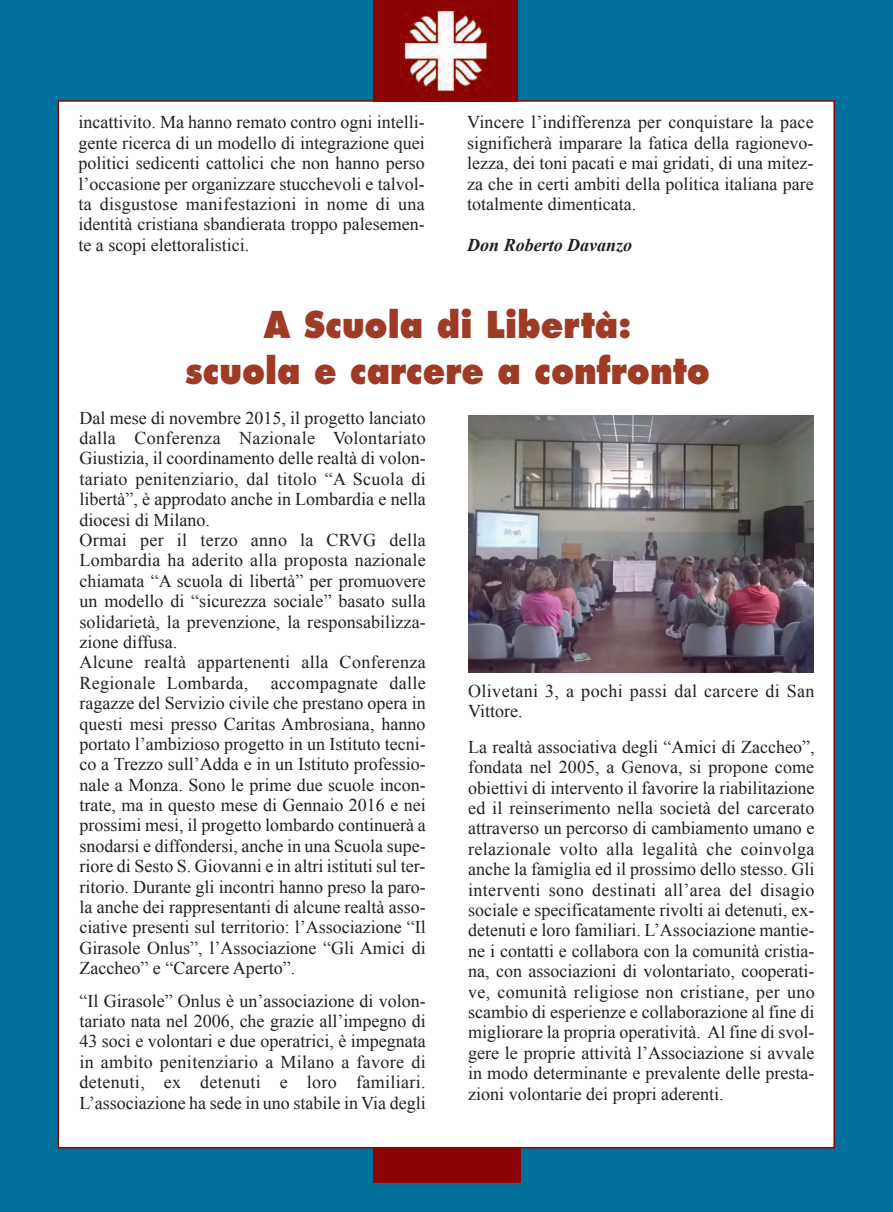
<style>
.page{position:relative;width:893px;height:1212px;background:#00719d}
.page>*{position:absolute;margin:0;border:0;box-sizing:border-box;transform-origin:0 0}
.t1{font:800 36px/46px "Futura";color:#9f3a24;text-align:center;scale:.9 1}
.t2{font:18px/20.4px "Times New Roman";color:#231f20;text-align:justify}
.t3{font:18px/20.4px "Times New Roman";letter-spacing:.02em;color:#231f20}
.t4{font:italic 700 18px "Times New Roman";color:#231f20}
</style>
<div class="page">
<div style="left:59px;top:102px;width:774px;height:1045px;background:#fff"></div>
<div style="left:373px;top:1149px;width:148px;height:34px;background:#8c0403"></div>
<div style="left:373px;top:0;width:145px;height:101px;background:#8c0403"></div>
<img style="left:400px;top:6px;width:90px;height:86px">
<img style="left:469px;top:416px;width:345px;height:257px">
<p class="t2" style="left:78px;top:112px;width:348px">incattivito. Ma hanno remato contro ogni intelli&shy;gente ricerca di un modello di integrazione quei politici sedicenti cattolici che non hanno perso l’occasione per organizzare stucchevoli e talvol&shy;ta disgustose manifestazioni in nome di una identità cristiana sbandierata troppo palesemen&shy;te a scopi elettoralistici.</p>
<p class="t2" style="left:467px;top:112px;width:348px">Vincere l’indifferenza per conquistare la pace significherà imparare la fatica della ragionevo&shy;lezza, dei toni pacati e mai gridati, di una mitez&shy;za che in certi ambiti della politica italiana pare totalmente dimenticata.</p>
<p class="t4" style="left:467px;top:232px;width:167px">Don Roberto Davanzo</p>
<h1 class="t1" style="left:186px;top:302px;width:584px">A Scuola di Libertà:<br>scuola e carcere a confronto</h1>
<p class="t2" style="left:80px;top:407px;width:348px;text-align:left">Dal mese di novembre 2015, il progetto lanciato dalla Conferenza Nazionale Volontariato Giustizia, il coordinamento delle realtà di volon&shy;tariato penitenziario, dal titolo “A Scuola di libertà”, è approdato anche in Lombardia e nella diocesi di Milano.<br>Ormai per il terzo anno la CRVG della Lombardia ha aderito alla proposta nazionale chiamata “A scuola di libertà” per promuovere un modello di “sicurezza sociale” basato sulla solidarietà, la prevenzione, la responsabilizza&shy;zione diffusa.<br>Alcune realtà appartenenti alla Conferenza Regionale Lombarda,</p>
<p class="t2" style="left:80px;top:672px;width:348px;text-indent:191px">accompagnate dalle ragazze del Servizio civile che prestano opera in questi mesi presso Caritas Ambrosiana, hanno portato l’ambizioso progetto in un Istituto tecni&shy;co a Trezzo sull’Adda e in un Istituto professio&shy;nale a Monza. Sono le prime due scuole incon&shy;trate, ma in questo mese di Gennaio 2016 e nei prossimi mesi, il progetto lombardo continuerà a snodarsi e diffondersi, anche in una Scuola supe&shy;riore di Sesto S. Giovanni e in altri istituti sul ter&shy;ritorio. Durante gli incontri hanno preso la paro&shy;la anche dei rappresentanti di alcune realtà asso&shy;ciative presenti sul territorio: l’Associazione “Il Girasole Onlus”, l’Associazione “Gli Amici di Zaccheo” e “Carcere Aperto”.</p>
<p class="t2" style="left:79px;top:990px;width:348px">“Il Girasole” Onlus è un’associazione di volon&shy;tariato nata nel 2006, che grazie all’impegno di 43 soci e volontari e due operatrici, è impegnata in ambito penitenziario a Milano a favore di detenuti, ex detenuti e loro familiari.<br>L’associazione ha sede in uno stabile in Via degli</p>
<p class="t3" style="left:468px;top:680px;width:348px">Olivetani 3, a pochi passi dal carcere di San<br>Vittore.</p>
<p class="t2" style="left:468px;top:736px;width:348px">La realtà associativa degli “Amici di Zaccheo”, fondata nel 2005, a Genova, si propone come obiettivi di intervento il favorire la riabilitazione ed il reinserimento nella società del carcerato attraverso un percorso di cambiamento umano e relazionale volto alla legalità che coinvolga anche la famiglia ed il prossimo dello stesso. Gli interventi sono destinati all’area del disagio sociale e specificatamente rivolti ai detenuti, ex&shy;detenuti e loro familiari. L’Associazione mantie&shy;ne i contatti e collabora con la comunità cristia&shy;na, con associazioni di volontariato, cooperati&shy;ve, comunità religiose non cristiane, per uno scambio di esperienze e collaborazione al fine di migliorare la propria operatività. Al fine di svol&shy;gere le proprie attività l’Associazione si avvale in modo determinante e prevalente delle presta&shy;zioni volontarie dei propri aderenti.</p>
</div>
